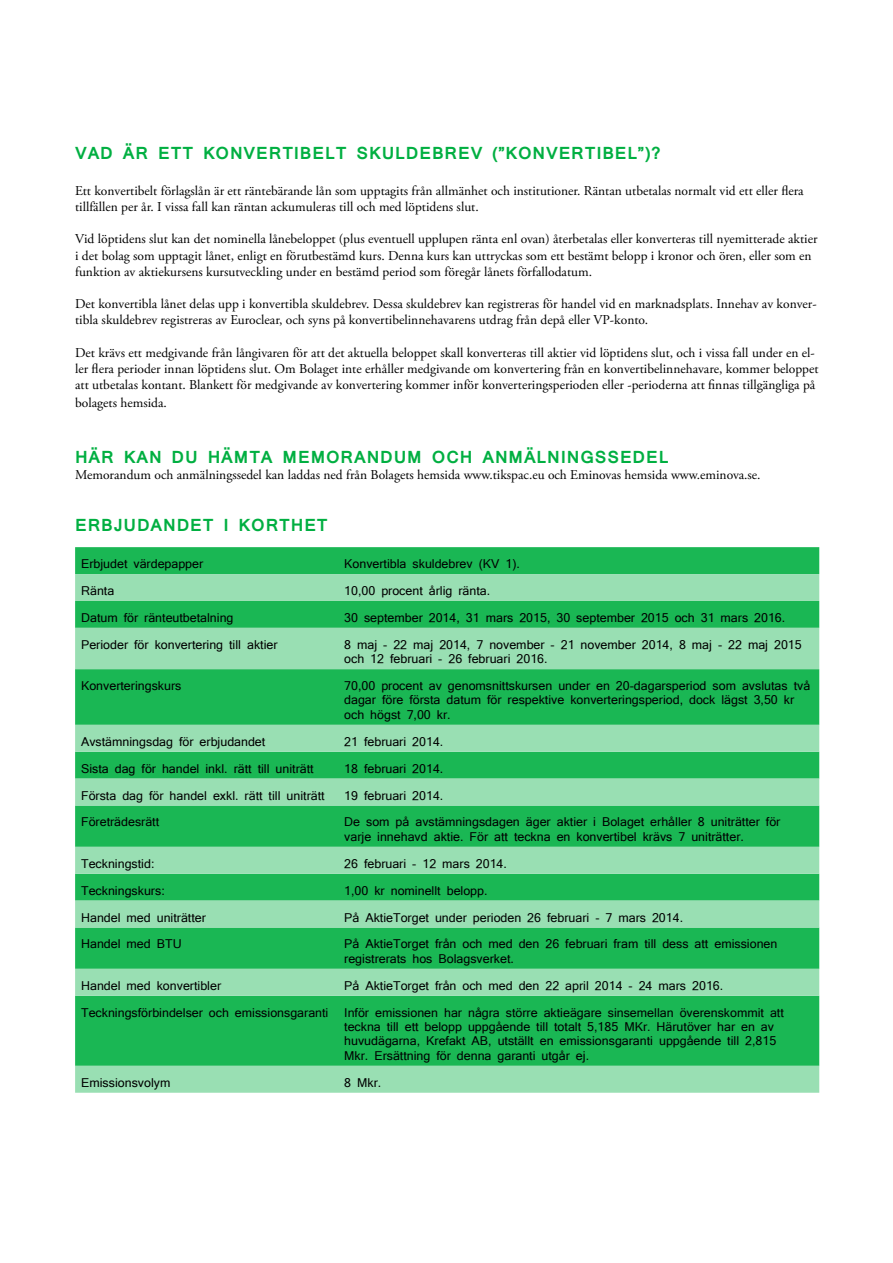
<style>
.page{position:relative;width:893px;height:1263px;background:#fff}
.page>*{position:absolute;margin:0;border:0;box-sizing:border-box;transform-origin:0 0}
.t1{font:700 16.5px "Mangal";letter-spacing:.05em;color:#00af41}
.t2{font:13.5px/16.2px "Adobe Garamond Pro";color:#000}
.t3{font:12px/14.4px "Mangal";color:#000}
</style>
<div class="page">
<div style="left:75px;top:547px;width:744px;height:27px;background:#1ab754"></div>
<svg style="left:75px;top:574px;width:744px;height:519px;fill:#1ab754"></svg>
<h1 class="t1" style="left:75px;top:137px;width:444px">VAD ÄR ETT KONVERTIBELT SKULDEBREV (”KONVERTIBEL</h1>
<h1 class="t1" style="left:638px;top:137px;width:24px">”)?</h1>
<p class="t2" style="left:75px;top:183px;width:730px">Ett konvertibelt förlagslån är ett räntebärande lån som upptagits från allmänhet och institutioner. Räntan utbetalas normalt vid ett eller flera tillfällen per år. I vissa fall kan räntan ackumuleras till och med löptidens slut.</p>
<p class="t2" style="left:75px;top:231px;width:744px">Vid löptidens slut kan det nominella lånebeloppet (plus eventuell upplupen ränta enl ovan) återbetalas eller konverteras till nyemitterade aktier i det bolag som upptagit lånet, enligt en förutbestämd kurs. Denna kurs kan uttryckas som ett bestämt belopp i kronor och ören, eller som en funktion av aktiekursens kursutveckling under en bestämd period som föregår lånets förfallodatum.</p>
<p class="t2" style="left:75px;top:296px;width:743px">Det konvertibla lånet delas upp i konvertibla skuldebrev. Dessa skuldebrev kan registreras för handel vid en marknadsplats. Innehav av konver&shy;tibla skuldebrev registreras av Euroclear, och syns på konvertibelinnehavarens utdrag från depå eller VP-konto.</p>
<p class="t2" style="left:75px;top:345px;width:745px">Det krävs ett medgivande från långivaren för att det aktuella beloppet skall konverteras till aktier vid löptidens slut, och i vissa fall under en el&shy;ler flera perioder innan löptidens slut. Om Bolaget inte erhåller medgivande om konvertering från en konvertibelinnehavare, kommer beloppet att utbetalas kontant. Blankett för medgivande av konvertering kommer inför konverteringsperioden eller -perioderna att finnas tillgängliga på</p>
<p class="t2" style="left:75px;top:395px;width:93px">bolagets hemsida.</p>
<h1 class="t1" style="left:75px;top:442px;width:583px">HÄR KAN DU HÄMTA MEMORANDUM OCH ANMÄLNINGSSEDEL</h1>
<p class="t2" style="left:75px;top:467px;width:687px">Memorandum och anmälningssedel kan laddas ned från Bolagets hemsida www.tikspac.eu och Eminovas hemsida www.eminova.se.</p>
<h1 class="t1" style="left:75px;top:510px;width:177px">ERBJUDANDET I KORTHET</h1>
<p class="t3" style="left:81px;top:557px;width:124px">Erbjudet värdepapper</p>
<p class="t3" style="left:344px;top:557px;width:177px">Konvertibla skuldebrev (KV 1).</p>
<p class="t3" style="left:81px;top:584px;width:35px">Ränta</p>
<p class="t3" style="left:344px;top:584px;width:147px">10,00 procent årlig ränta.</p>
<p class="t3" style="left:81px;top:610px;width:154px">Datum för ränteutbetalning</p>
<p class="t3" style="left:344px;top:610px;width:443px">30 september 2014, 31 mars 2015, 30 september 2015 och 31 mars 2016.</p>
<p class="t3" style="left:81px;top:637px;width:198px">Perioder för konvertering till aktier</p>
<p class="t3" style="left:344px;top:637px;width:459px">8 maj - 22 maj 2014, 7 november - 21 november 2014, 8 maj - 22 maj 2015 och 12 februari - 26 februari 2016.</p>
<p class="t3" style="left:81px;top:679px;width:102px">Konverteringskurs</p>
<p class="t3" style="left:344px;top:679px;width:468px">70,00 procent av genomsnittskursen under en 20-dagarsperiod som avslutas två dagar före första datum för respektive konverteringsperiod, dock lägst 3,50 kr och högst 7,00 kr.</p>
<p class="t3" style="left:81px;top:734px;width:186px">Avstämningsdag för erbjudandet</p>
<p class="t3" style="left:344px;top:734px;width:101px">21 februari 2014.</p>
<p class="t3" style="left:81px;top:761px;width:234px">Sista dag för handel inkl. rätt till uniträtt</p>
<p class="t3" style="left:344px;top:761px;width:101px">18 februari 2014.</p>
<p class="t3" style="left:81px;top:788px;width:245px">Första dag för handel exkl. rätt till uniträtt</p>
<p class="t3" style="left:344px;top:788px;width:101px">19 februari 2014.</p>
<p class="t3" style="left:81px;top:815px;width:80px">Företrädesrätt</p>
<p class="t3" style="left:344px;top:815px;width:438px">De som på avstämningsdagen äger aktier i Bolaget erhåller 8 uniträtter för varje innehavd aktie. För att teckna en konvertibel krävs 7 uniträtter.</p>
<p class="t3" style="left:81px;top:856px;width:75px">Teckningstid:</p>
<p class="t3" style="left:344px;top:856px;width:164px">26 februari - 12 mars 2014.</p>
<p class="t3" style="left:81px;top:883px;width:85px">Teckningskurs:</p>
<p class="t3" style="left:344px;top:883px;width:145px">1,00 kr nominellt belopp.</p>
<p class="t3" style="left:81px;top:910px;width:126px">Handel med uniträtter</p>
<p class="t3" style="left:344px;top:910px;width:340px">På AktieTorget under perioden 26 februari - 7 mars 2014.</p>
<p class="t3" style="left:81px;top:937px;width:100px">Handel med BTU</p>
<p class="t3" style="left:344px;top:937px;width:435px">På AktieTorget från och med den 26 februari fram till dess att emissionen registrerats hos Bolagsverket.</p>
<p class="t3" style="left:81px;top:978px;width:142px">Handel med konvertibler</p>
<p class="t3" style="left:344px;top:978px;width:381px">På AktieTorget från och med den 22 april 2014 - 24 mars 2016.</p>
<p class="t3" style="left:81px;top:1005px;width:249px">Teckningsförbindelser och emissionsgaranti</p>
<p class="t3" style="left:344px;top:1005px;width:441px">I nför emissionen har några större aktieägare sinsemellan överenskommit att teckna till ett belopp uppgående till totalt 5,185 M Kr. Härutöver har en av huvudägarna, Krefakt AB , utställt en emissionsgaranti uppgående till 2,815<br>M kr. Ersättning för denna garanti utgår ej.</p>
<p class="t3" style="left:81px;top:1075px;width:91px">Emissionsvolym</p>
<p class="t3" style="left:344px;top:1075px;width:39px">8 M kr.</p>
</div>
